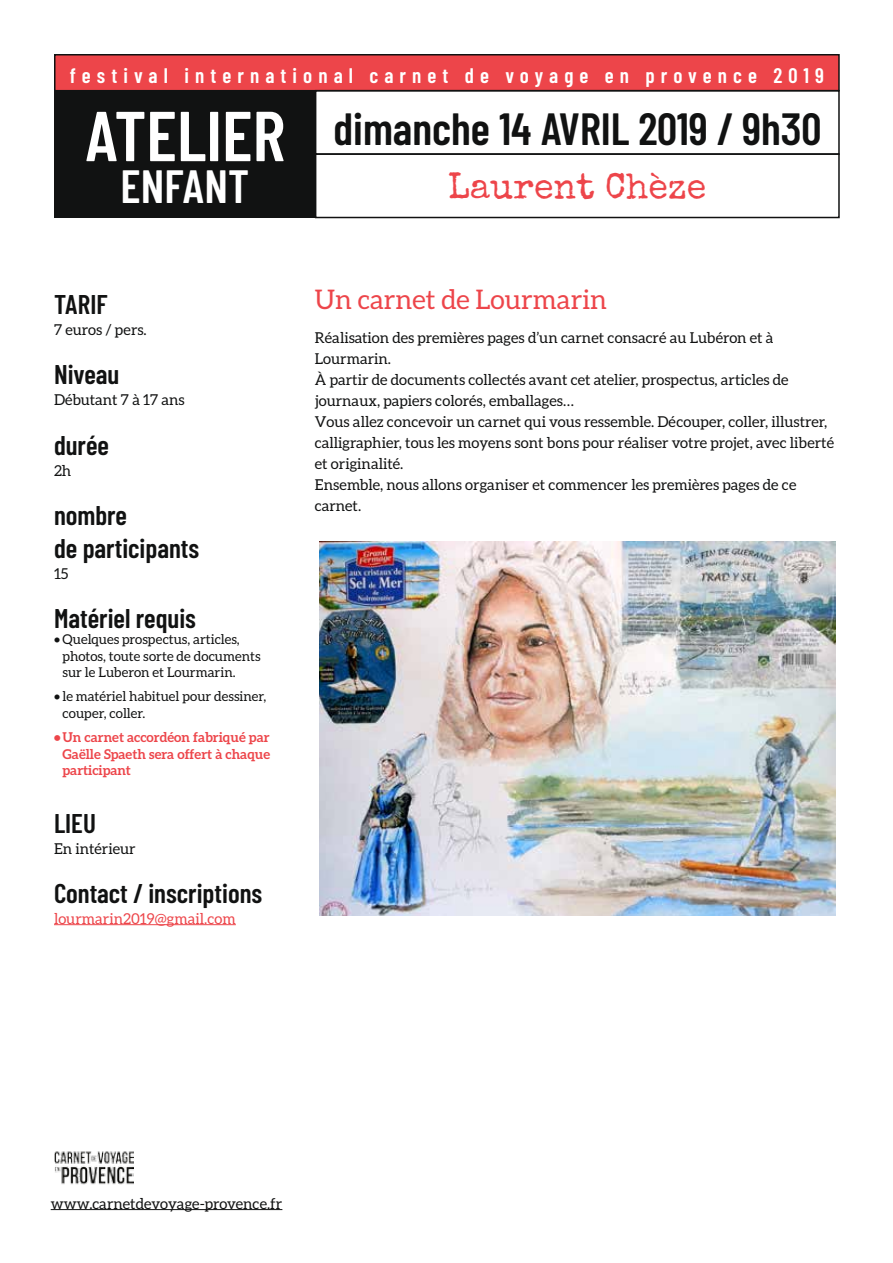
<style>
.page{position:relative;width:893px;height:1263px;background:#fff}
.page>*{position:absolute;margin:0;border:0;box-sizing:border-box;transform-origin:0 0}
.t1{font:600 70.5px "Barlow Condensed";color:#fff}
.t2{font:600 46.5px "Barlow Condensed";color:#fff}
.t3{font:600 45px "Barlow Condensed";color:#111212}
.t4{font:36px "Special Elite";color:#ed454a}
.t5{font:600 27px/32.4px "Barlow Condensed";color:#111212}
.t6{font:27px "Aleo";color:#ed454a}
.t7{font:600 21px "Barlow Condensed";letter-spacing:.29em;color:#fff}
.t8{font:15px/21px "Aleo";color:#111212}
.t9{font:15px "Aleo";color:#ed454a}
.t10{font:13.5px/16.2px "Aleo";color:#111212}
.t11{font:700 13.5px/16.2px "Aleo";color:#ed454a;text-align:justify}
</style>
<div class="page">
<div style="left:55px;top:55px;width:784px;height:36px;background:#ed454a"></div>
<div style="left:54px;top:54px;width:786px;height:37px;border:2px solid #111212"></div>
<hr style="left:51px;top:1209px;width:231px;height:1px;background:#111212">
<img style="left:54px;top:1151px;width:80px;height:34px">
<hr style="left:54px;top:924px;width:182px;height:1px;background:#ed454a">
<div style="left:54px;top:91px;width:262px;height:127px;background:#111212"></div>
<div style="left:315px;top:153px;width:525px;height:65px;border:2px solid #111212"></div>
<div style="left:315px;top:90px;width:525px;height:65px;border:2px solid #111212"></div>
<img style="left:319px;top:541px;width:516px;height:375px">
<h3 class="t7" style="left:70px;top:63px;width:756px">festival international carnet de voyage en provence 2019</h3>
<h1 class="t1" style="left:84px;top:92px;width:202px">ATELIER</h1>
<h2 class="t2" style="left:121px;top:158px;width:130px">ENFANT</h2>
<h3 class="t4" style="left:448px;top:164px;width:260px">Laurent Chèze</h3>
<h3 class="t3" style="left:334px;top:101px;width:489px">dimanche 14 AVRIL 2019 / 9h30</h3>
<h3 class="t5" style="left:54px;top:287px;width:55px">TARIF</h3>
<p class="t8" style="left:54px;top:319px;width:94px">7 euros / pers.</p>
<h3 class="t5" style="left:54px;top:358px;width:67px">Niveau</h3>
<p class="t8" style="left:54px;top:389px;width:132px">Débutant 7 à 17 ans</p>
<h3 class="t5" style="left:54px;top:428px;width:57px">durée</h3>
<p class="t8" style="left:54px;top:460px;width:19px">2h</p>
<h3 class="t5" style="left:54px;top:499px;width:147px">nombre<br>de participants</h3>
<p class="t8" style="left:54px;top:563px;width:16px">15</p>
<h3 class="t5" style="left:54px;top:601px;width:144px">Matériel requis</h3>
<p class="t10" style="left:63px;top:631px;width:200px;text-indent:-9px">• Quelques prospectus, articles, photos, toute sorte de documents sur le Luberon et Lourmarin.</p>
<p class="t10" style="left:63px;top:688px;width:205px;text-indent:-9px">• le matériel habituel pour dessiner, couper, coller.</p>
<p class="t11" style="left:63px;top:729px;width:209px;text-indent:-9px">•Un carnet accordéon fabriqué par Gaëlle Spaeth sera offert à chaque participant</p>
<h3 class="t5" style="left:54px;top:806px;width:43px">LIEU</h3>
<p class="t8" style="left:54px;top:838px;width:83px">En intérieur</p>
<h3 class="t5" style="left:54px;top:876px;width:210px">Contact / inscriptions</h3>
<p class="t9" style="left:54px;top:910px;width:183px">lourmarin2019@gmail.com</p>
<h3 class="t6" style="left:315px;top:284px;width:294px">Un carnet de Lourmarin</h3>
<p class="t8" style="left:315px;top:326px;width:521px">Réalisation des premières pages d’un carnet consacré au Lubéron et à Lourmarin.<br>À partir de documents collectés avant cet atelier, prospectus, articles de journaux, papiers colorés, emballages…<br>Vous allez concevoir un carnet qui vous ressemble. Découper, coller, illustrer, calligraphier, tous les moyens sont bons pour réaliser votre projet, avec liberté et originalité.<br>Ensemble, nous allons organiser et commencer les premières pages de ce carnet.</p>
<p class="t8" style="left:51px;top:1193px;width:233px">www.carnetdevoyage-provence.fr</p>
</div>
